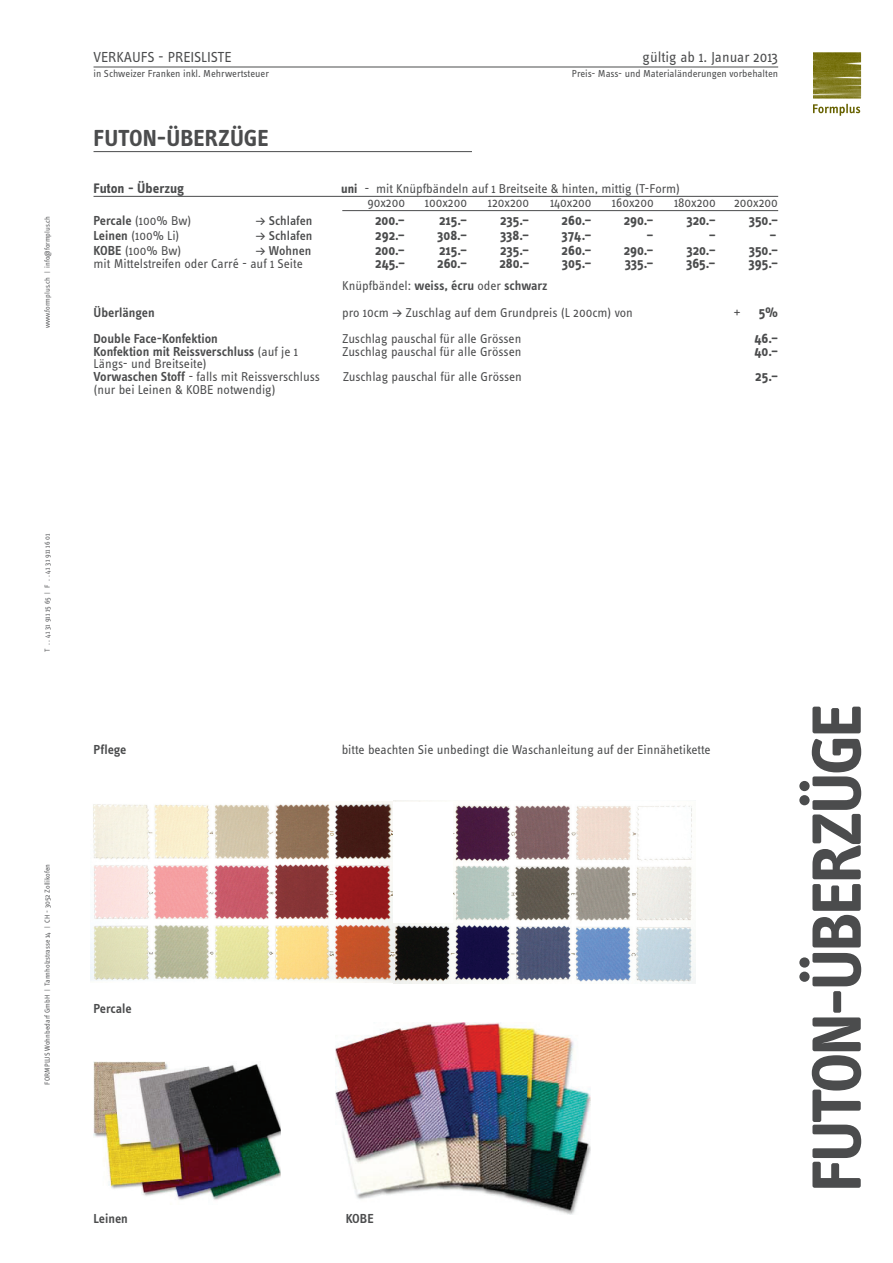
<style>
.page{position:relative;width:893px;height:1263px;background:#fff}
.page>*{position:absolute;margin:0;border:0;box-sizing:border-box;transform-origin:0 0}
.t1{font:700 72px "Info Text";letter-spacing:-.04em;color:#4b4c4d}
.t2{font:700 24px "Info Text";color:#4b4c4d}
.t3{font:15px "Info Text";color:#4b4c4d}
.t4{font:700 14.25px "Info Text";color:#4b4c4d}
.t5{font:600 13.5px "Info Text";color:#4b4c4d}
.t6{font:13.2px/12.8px "Info Text";color:#4b4c4d}
.t7{font:500 13.2px "Info Text";color:#4b4c4d}
.t8{font:10.5px "Info Text";color:#4b4c4d}
.t9{font:7.5px "Info Text";color:#57585a}
.s1{font-weight:700}
.s2{font-weight:600;font-size:13.5px}
.s3{font-family:"Info Text Regular Roman Exp";font-weight:400}
.s4{font-weight:400;font-size:13.2px}
.s5{font-family:"Info Text Regular Roman Exp"}
</style>
<div class="page">
<svg style="left:813px;top:104px;width:47px;height:12px"></svg>
<img style="left:813px;top:52px;width:48px;height:47px">
<hr style="left:94px;top:67px;width:684px;height:1px;background:#4b4c4d">
<hr style="left:94px;top:151px;width:378px;height:1px;background:#4b4c4d">
<img style="left:94px;top:1061px;width:187px;height:139px">
<img style="left:90px;top:801px;width:605px;height:182px">
<div style="left:394px;top:802px;width:59px;height:121px;background:#fff"></div>
<hr style="left:342px;top:210px;width:436px;height:1px;background:#4b4c4d">
<hr style="left:94px;top:196px;width:684px;height:1px;background:#4b4c4d">
<img style="left:335px;top:1023px;width:256px;height:191px">
<div style="left:346px;top:1213px;width:119px;height:50px;background:#fff"></div>
<p class="t9" style="left:43px;top:328px;width:114px;rotate:-90deg">www.formplus.ch | info@formplus.ch</p>
<p class="t3" style="left:94px;top:49px;width:140px">VERKAUFS - PREISLISTE</p>
<p class="t3" style="left:643px;top:49px;width:137px">gültig ab 1. Januar 2013</p>
<p class="t8" style="left:94px;top:68px;width:177px">in Schweizer Franken inkl. Mehrwertsteuer</p>
<p class="t8" style="left:572px;top:68px;width:208px">Preis- Mass- und Materialänderungen vorbehalten</p>
<h2 class="t2" style="left:94px;top:124px;width:177px">FUTON-ÜBERZÜGE</h2>
<p class="t4" style="left:94px;top:180px;width:92px">Futon - Überzug</p>
<p class="t6" style="left:341px;top:182px;width:341px"><span class="s1">uni</span> - mit Knüpfbändeln auf 1 Breitseite &amp; hinten, mittig (T-Form)</p>
<p class="t6" style="left:367px;top:196px;width:39px">90x200</p>
<p class="t6" style="left:425px;top:196px;width:44px">100x200</p>
<p class="t6" style="left:488px;top:196px;width:43px">120x200</p>
<p class="t6" style="left:550px;top:196px;width:43px">140x200</p>
<p class="t6" style="left:612px;top:196px;width:43px">160x200</p>
<p class="t6" style="left:674px;top:196px;width:43px">180x200</p>
<p class="t6" style="left:734px;top:196px;width:45px">200x200</p>
<p class="t6" style="left:94px;top:214px;width:99px"><span class="s2">Percale</span> (100% Bw)</p>
<p class="t7" style="left:256px;top:213px;width:58px"><span class="s3">)</span> Schlafen</p>
<p class="t4" style="left:375px;top:212px;width:31px">200.–</p>
<p class="t4" style="left:439px;top:212px;width:30px">215.–</p>
<p class="t4" style="left:500px;top:212px;width:31px">235.–</p>
<p class="t4" style="left:562px;top:212px;width:31px">260.–</p>
<p class="t4" style="left:624px;top:212px;width:31px">290.–</p>
<p class="t4" style="left:686px;top:212px;width:31px">320.–</p>
<p class="t4" style="left:749px;top:212px;width:31px">350.–</p>
<p class="t6" style="left:94px;top:229px;width:88px"><span class="s2">Leinen</span> (100% Li)</p>
<p class="t7" style="left:256px;top:228px;width:58px"><span class="s3">)</span> Schlafen</p>
<p class="t4" style="left:375px;top:227px;width:31px">292.–</p>
<p class="t4" style="left:437px;top:227px;width:31px">308.–</p>
<p class="t4" style="left:500px;top:227px;width:31px">338.–</p>
<p class="t4" style="left:562px;top:227px;width:31px">374.–</p>
<p class="t4" style="left:646px;top:227px;width:9px">–</p>
<p class="t4" style="left:709px;top:227px;width:9px">–</p>
<p class="t4" style="left:770px;top:227px;width:9px">–</p>
<p class="t6" style="left:94px;top:244px;width:89px"><span class="s2">KOBE</span> (100% Bw)</p>
<p class="t7" style="left:256px;top:243px;width:57px"><span class="s3">)</span> Wohnen</p>
<p class="t4" style="left:375px;top:242px;width:31px">200.–</p>
<p class="t4" style="left:439px;top:242px;width:30px">215.–</p>
<p class="t4" style="left:500px;top:242px;width:31px">235.–</p>
<p class="t4" style="left:562px;top:242px;width:31px">260.–</p>
<p class="t4" style="left:624px;top:242px;width:31px">290.–</p>
<p class="t4" style="left:686px;top:242px;width:31px">320.–</p>
<p class="t4" style="left:749px;top:242px;width:31px">350.–</p>
<p class="t6" style="left:94px;top:257px;width:211px">mit Mittelstreifen oder Carré - auf 1 Seite</p>
<p class="t4" style="left:375px;top:255px;width:31px">245.–</p>
<p class="t4" style="left:437px;top:255px;width:31px">260.–</p>
<p class="t4" style="left:499px;top:255px;width:31px">280.–</p>
<p class="t4" style="left:562px;top:255px;width:31px">305.–</p>
<p class="t4" style="left:625px;top:255px;width:30px">335.–</p>
<p class="t4" style="left:686px;top:255px;width:31px">365.–</p>
<p class="t4" style="left:748px;top:255px;width:31px">395.–</p>
<p class="t5" style="left:342px;top:278px;width:207px"><span class="s4">Knüpfbändel:</span> weiss, écru <span class="s4">oder</span> schwarz</p>
<p class="t5" style="left:94px;top:305px;width:63px">Überlängen</p>
<p class="t6" style="left:342px;top:307px;width:292px">pro 10cm <span class="s5">)</span> Zuschlag auf dem Grundpreis (L 200cm) von</p>
<p class="t6" style="left:733px;top:307px;width:9px">+</p>
<p class="t4" style="left:759px;top:304px;width:21px">5%</p>
<p class="t5" style="left:94px;top:331px;width:126px">Double Face-Konfektion</p>
<p class="t6" style="left:342px;top:332px;width:181px">Zuschlag pauschal für alle Grössen</p>
<p class="t4" style="left:754px;top:330px;width:25px">46.–</p>
<p class="t5" style="left:94px;top:343px;width:206px">Konfektion mit Reissverschluss <span class="s4">(auf je 1</span></p>
<p class="t6" style="left:342px;top:345px;width:181px">Zuschlag pauschal für alle Grössen</p>
<p class="t4" style="left:755px;top:343px;width:25px">40.–</p>
<p class="t6" style="left:94px;top:358px;width:228px">Längs- und Breitseite)<br><span class="s2">Vorwaschen Stoff</span> - falls mit Reissverschluss</p>
<p class="t6" style="left:343px;top:370px;width:181px">Zuschlag pauschal für alle Grössen</p>
<p class="t4" style="left:755px;top:368px;width:24px">25.–</p>
<p class="t6" style="left:94px;top:383px;width:184px">(nur bei Leinen &amp; KOBE notwendig)</p>
<p class="t9" style="left:43px;top:652px;width:121px;rotate:-90deg">T . . 41 31 911 15 65 | F . . 41 31 911 16 01</p>
<p class="t9" style="left:43px;top:1084px;width:222px;rotate:-90deg">FORMPLUS Wohnbedarf GmbH | Tannholzstrasse 14 | CH - 3052 Zollikofen</p>
<p class="t5" style="left:94px;top:742px;width:34px">Pflege</p>
<p class="t6" style="left:342px;top:743px;width:371px">bitte beachten Sie unbedingt die Waschanleitung auf der Einnähetikette</p>
<p class="t5" style="left:94px;top:1000px;width:40px">Percale</p>
<p class="t5" style="left:94px;top:1211px;width:36px">Leinen</p>
<p class="t5" style="left:346px;top:1211px;width:30px">KOBE</p>
<h1 class="t1" style="left:795px;top:1192px;width:490px;rotate:-90deg">FUTON-ÜBERZÜGE</h1>
</div>
